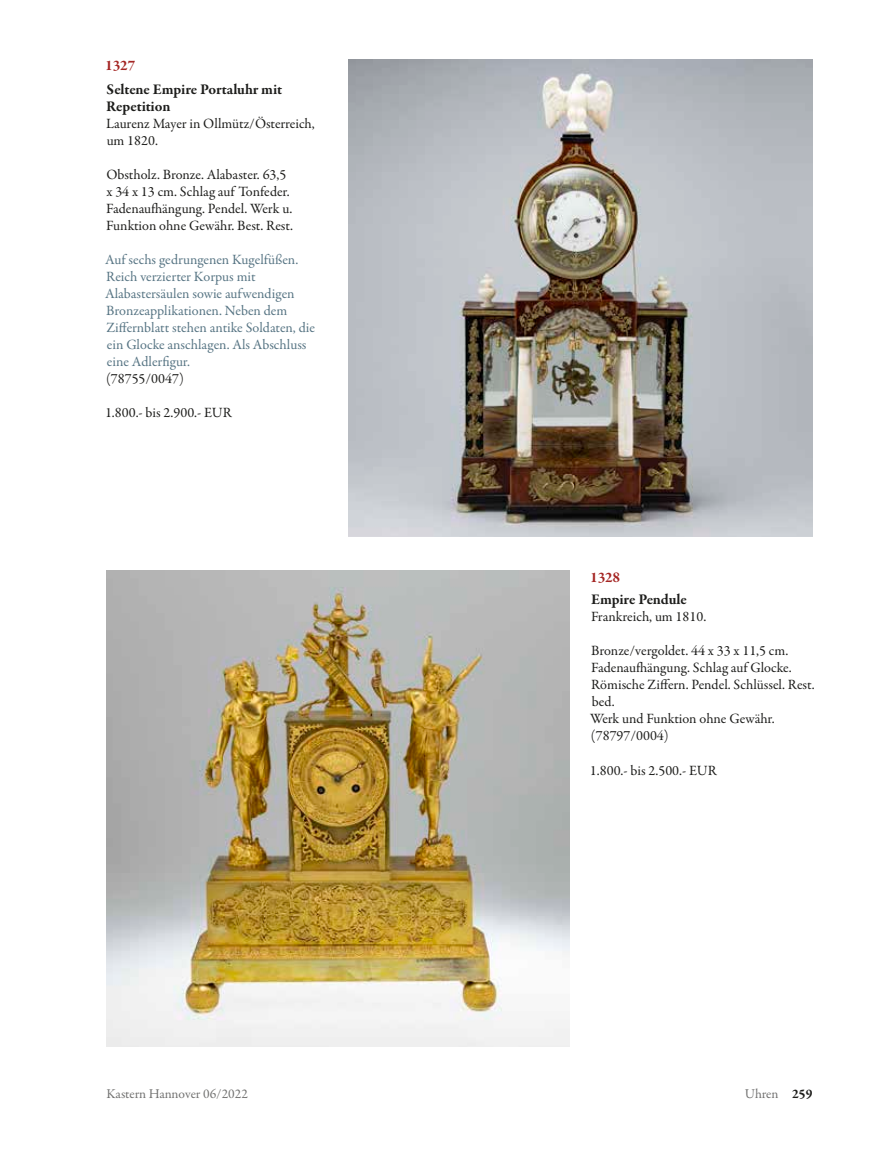
<style>
.page{position:relative;width:872px;height:1149px;background:#fff}
.page>*{position:absolute;margin:0;border:0;box-sizing:border-box;transform-origin:0 0}
.t1{font:700 15px/17px "Garamond Premr Pro";letter-spacing:-.01em;color:#1d1d1b}
.t2{font:700 15px "Garamond Premr Pro";color:#a42523}
.t3{font:14.25px/17px "Garamond Premr Pro";color:#1d1d1b}
.t4{font:14.25px/17px "Garamond Premr Pro";color:#567483}
.t5{font:13.5px "Garamond Premr Pro";letter-spacing:-.005em;color:#70706f}
.s1{font-weight:700;color:#1d1d1b}
</style>
<div class="page">
<img style="left:349px;top:60px;width:463px;height:476px">
<img style="left:106px;top:570px;width:464px;height:476px">
<p class="t2" style="left:105px;top:56px;width:32px">1327</p>
<p class="t1" style="left:106px;top:81px;width:177px">Seltene Empire Portaluhr mit<br>Repetition</p>
<p class="t3" style="left:106px;top:115px;width:210px">Laurenz Mayer in Ollmütz/Österreich, um 1820.</p>
<p class="t3" style="left:106px;top:166px;width:188px">Obstholz. Bronze. Alabaster. 63,5 x 34 x 13 cm. Schlag auf Tonfeder.<br>Fadenaufhängung. Pendel. Werk u.<br>Funktion ohne Gewähr. Best. Rest.</p>
<p class="t4" style="left:105px;top:251px;width:211px">Auf sechs gedrungenen Kugelfüßen.<br>Reich verzierter Korpus mit Alabastersäulen sowie aufwendigen Bronzeapplikationen. Neben dem Ziffernblatt stehen antike Soldaten, die ein Glocke anschlagen. Als Abschluss eine Adlerfigur.</p>
<p class="t3" style="left:106px;top:370px;width:79px">(78755/0047)</p>
<p class="t3" style="left:105px;top:404px;width:128px">1.800.- bis 2.900.- EUR</p>
<p class="t2" style="left:590px;top:567px;width:32px">1328</p>
<p class="t1" style="left:591px;top:591px;width:97px">Empire Pendule</p>
<p class="t3" style="left:591px;top:608px;width:117px">Frankreich, um 1810.</p>
<p class="t3" style="left:590px;top:642px;width:226px">Bronze/vergoldet. 44 x 33 x 11,5 cm.<br>Fadenaufhängung. Schlag auf Glocke.<br>Römische Ziffern. Pendel. Schlüssel. Rest. bed.<br>Werk und Funktion ohne Gewähr. (78797/0004)</p>
<p class="t3" style="left:590px;top:761px;width:128px">1.800.- bis 2.500.- EUR</p>
<p class="t5" style="left:106px;top:1085px;width:143px">Kastern Hannover 06/2022</p>
<p class="t5" style="left:745px;top:1085px;width:69px">Uhren <span class="s1">259</span></p>
</div>
